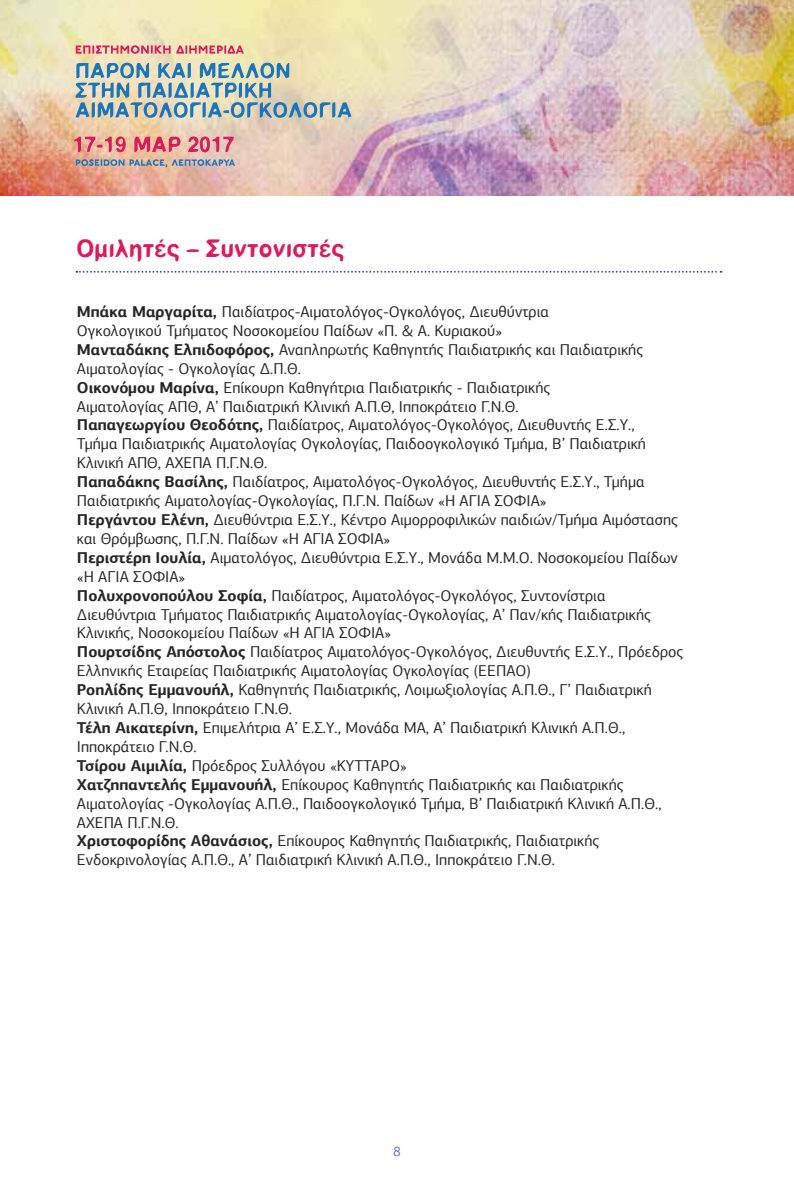
<style>
.page{position:relative;width:794px;height:1191px;background:#fff}
.page>*{position:absolute;margin:0;border:0;box-sizing:border-box;transform-origin:0 0}
.t1{font:24.5px "CF Milk";color:#da1c5c}
.t2{font:15.75px/18.9px "PF Agora Sans Pro";color:#272627}
.t3{font:14px "PF Agora Sans Pro";color:#6c77b9}
.s1{font-weight:700}
</style>
<div class="page">
<img style="left:0;top:0;width:794px;height:195px">
<svg style="left:76px;top:45px;width:168px;height:9px;background:#e58d8f"></svg>
<svg style="left:75px;top:63px;width:276px;height:55px;background:#adbeb9"></svg>
<svg style="left:76px;top:271px;width:645px;height:2px"></svg>
<svg style="left:74px;top:136px;width:52px;height:16px"></svg>
<svg style="left:134px;top:137px;width:46px;height:15px"></svg>
<svg style="left:188px;top:136px;width:46px;height:16px"></svg>
<svg style="left:76px;top:159px;width:159px;height:8px"></svg>
<h1 class="t1" style="left:76px;top:235px;width:270px">Ομιλητές – Συντονιστές</h1>
<p class="t2" style="left:77px;top:302px;width:608px"><span class="s1">Μπάκα Μαργαρίτα,</span> Παιδίατρος-Αιματολόγος-Ογκολόγος, Διευθύντρια<br>Ογκολογικού Τμήματος Νοσοκομείου Παίδων «Π. &amp; Α. Κυριακού»<br><span class="s1">Μανταδάκης Ελπιδοφόρος,</span> Αναπληρωτής Καθηγητής Παιδιατρικής και Παιδιατρικής Αιματολογίας - Ογκολογίας Δ.Π.Θ.<br><span class="s1">Οικονόμου Μαρίνα,</span> Επίκουρη Καθηγήτρια Παιδιατρικής - Παιδιατρικής<br>Αιματολογίας ΑΠΘ, Α’ Παιδιατρική Κλινική Α.Π.Θ, Ι πποκράτειο Γ.Ν.Θ.<br><span class="s1">Παπαγεωργίου Θεοδότης,</span> Παιδίατρος, Αιματολόγος-Ογκολόγος, Διευθυντής Ε.Σ.Υ.,<br>Τμήμα Παιδιατρικής Αιματολογίας Ογκολογίας, Παιδοογκολογικό Τμήμα, Β’ Παιδιατρική Κλινική ΑΠΘ, ΑΧΕΠΑ Π.Γ.Ν.Θ.<br><span class="s1">Παπαδάκης Βασίλης,</span> Παιδίατρος, Αιματολόγος-Ογκολόγος, Διευθυντής Ε.Σ.Υ., Τμήμα Παιδιατρικής Αιματολογίας-Ογκολογίας, Π.Γ.Ν. Παίδων «Η ΑΓΙΑ ΣΟΦΙΑ»<br><span class="s1">Περγάντου Ελένη,</span> Διευθύντρια Ε.Σ.Υ., Κέντρο Αιμορροφιλικών παιδιών/Τμήμα Αιμόστασης και Θρόμβωσης, Π.Γ.Ν. Παίδων «Η ΑΓΙΑ ΣΟΦΙΑ»<br><span class="s1">Περιστέρη Ι ουλία,</span> Αιματολόγος, Διευθύντρια Ε.Σ.Υ., Μονάδα Μ.Μ.Ο. Νοσοκομείου Παίδων «Η ΑΓΙΑ ΣΟΦΙΑ»<br><span class="s1">Πολυχρονοπούλου Σοφία,</span> Παιδίατρος, Αιματολόγος-Ογκολόγος, Συντονίστρια Διευθύντρια Τμήματος Παιδιατρικής Αιματολογίας-Ογκολογίας, Α’ Παν/κής Παιδιατρικής Κλινικής, Νοσοκομείου Παίδων «Η ΑΓΙΑ ΣΟΦΙΑ»<br><span class="s1">Πουρτσίδης Απόστολος</span> Παιδίατρος Αιματολόγος-Ογκολόγος, Διευθυντής Ε.Σ.Υ., Πρόεδρος Ελληνικής Εταιρείας Παιδιατρικής Αιματολογίας Ογκολογίας (ΕΕΠΑΟ)<br><span class="s1">Ροηλίδης Εμμανουήλ,</span> Καθηγητής Παιδιατρικής, Λοιμωξιολογίας Α.Π.Θ., Γ’ Παιδιατρική Κλινική Α.Π.Θ, Ι πποκράτειο Γ.Ν.Θ.<br><span class="s1">Τέλη Αικατερίνη,</span> Επιμελήτρια Α’ Ε.Σ.Υ., Μονάδα ΜΑ, Α’ Παιδιατρική Κλινική Α.Π.Θ.,<br>Ι πποκράτειο Γ.Ν.Θ.<br><span class="s1">Τσίρου Αιμιλία,</span> Πρόεδρος Συλλόγου «ΚΥΤΤΑΡΟ»<br><span class="s1">Χατζηπαντελής Εμμανουήλ,</span> Επίκουρος Καθηγητής Παιδιατρικής και Παιδιατρικής Αιματολογίας -Ογκολογίας Α.Π.Θ., Παιδοογκολογικό Τμήμα, Β’ Παιδιατρική Κλινική Α.Π.Θ., ΑΧΕΠΑ Π.Γ.Ν.Θ.<br><span class="s1">Χριστοφορίδης Αθανάσιος,</span> Επίκουρος Καθηγητής Παιδιατρικής, Παιδιατρικής Ενδοκρινολογίας Α.Π.Θ., Α’ Παιδιατρική Κλινική Α.Π.Θ., Ι πποκράτειο Γ.Ν.Θ.</p>
<p class="t3" style="left:393px;top:1143px;width:9px">8</p>
</div>
